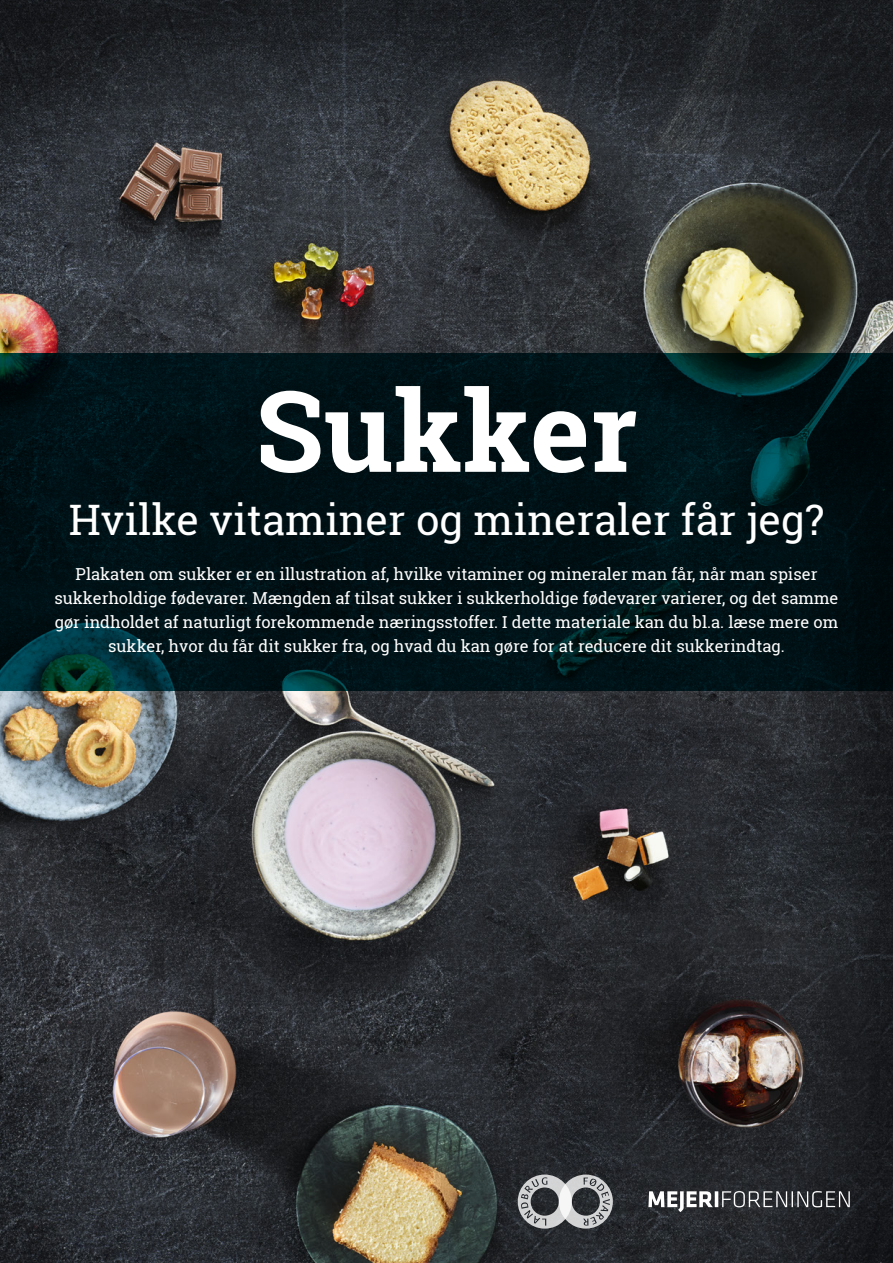
<style>
.page{position:relative;width:893px;height:1263px;background:#fff}
.page>*{position:absolute;margin:0;border:0;box-sizing:border-box;transform-origin:0 0}
.t1{font:700 112.65px "Roboto Slab";color:#fff}
.t2{font:42px "Roboto Slab";color:#fff}
.Broedtekst_neg{font:16.5px/24px "Roboto Slab";color:#fff;text-align:center}
</style>
<div class="page">
<img style="left:0;top:0;width:893px;height:1263px">
<svg style="left:518px;top:1174px;width:95px;height:54px;background:#838587"></svg>
<svg style="left:648px;top:1191px;width:202px;height:21px"></svg>
<svg style="left:0;top:353px;width:893px;height:338px;background:#001318"></svg>
<p class="t1" style="left:255px;top:354px;width:384px">Sukker</p>
<p class="t2" style="left:69px;top:491px;width:757px">Hvilke vitaminer og mineraler får jeg?</p>
<p class="Broedtekst_neg" style="left:55px;top:562px;width:785px">Plakaten om sukker er en illustration af, hvilke vitaminer og mineraler man får, når man spiser sukkerholdige fødevarer. Mængden af tilsat sukker i sukkerholdige fødevarer varierer, og det samme gør indholdet af naturligt forekommende næringsstoffer. I dette materiale kan du bl.a. læse mere om sukker, hvor du får dit sukker fra, og hvad du kan gøre for at reducere dit sukkerindtag.</p>
</div>
